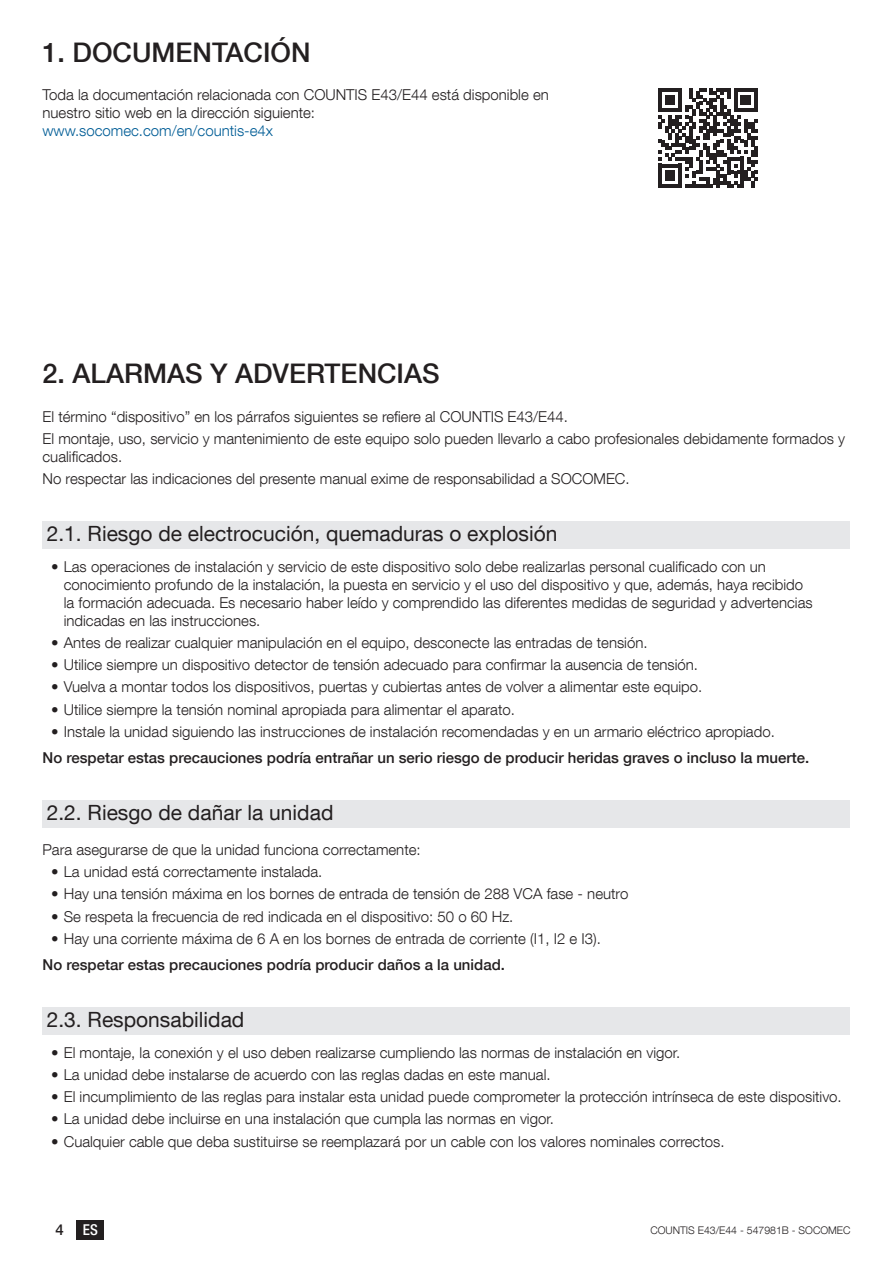
<style>
.page{position:relative;width:893px;height:1263px;background:#fff}
.page>*{position:absolute;margin:0;border:0;box-sizing:border-box;transform-origin:0 0}
.t1{font:500 27px "Helvetica Neue LT Com";color:#231f20}
.t2{font:21px "Helvetica Neue LT Com";color:#231f20}
.t3{font:300 15px/18px "Helvetica Neue LT Com";color:#231f20}
.t4{font:500 15px "Helvetica Neue LT Com";color:#231f20}
.t5{font:300 15px "Helvetica Neue LT Com";color:#015d96}
.t6{font:500 condensed 15px "Helvetica Neue LT Com";color:#fff}
.t7{font:300 10.5px "Helvetica Neue LT Com";color:#231f20}
</style>
<div class="page">
<div style="left:77px;top:1220px;width:27px;height:19px;background:#231f20"></div>
<div style="left:43px;top:522px;width:807px;height:27px;background:#e6e7e9"></div>
<div style="left:43px;top:801px;width:807px;height:27px;background:#e6e7e9"></div>
<div style="left:43px;top:1008px;width:807px;height:27px;background:#e6e7e9"></div>
<svg style="left:658px;top:88px;width:100px;height:100px"></svg>
<h1 class="t1" style="left:43px;top:36px;width:270px">1. DOCUMENTACIÓN</h1>
<p class="t3" style="left:43px;top:85px;width:508px">Toda la documentación relacionada con COUNTIS E43/E44 está disponible en nuestro sitio web en la dirección siguiente:</p>
<p class="t5" style="left:43px;top:121px;width:232px">www.socomec.com/en/countis-e4x</p>
<h1 class="t1" style="left:43px;top:357px;width:399px">2. ALARMAS Y ADVERTENCIAS</h1>
<p class="t3" style="left:43px;top:405px;width:804px;line-height:22.2px">El término “dispositivo” en los párrafos siguientes se refiere al COUNTIS E43/E44.<br>El montaje, uso, servicio y mantenimiento de este equipo solo pueden llevarlo a cabo profesionales debidamente formados y</p>
<p class="t3" style="left:43px;top:445px;width:589px;line-height:22.2px">cualificados.<br>No respectar las indicaciones del presente manual exime de responsabilidad a SOCOMEC.</p>
<h2 class="t2" style="left:47px;top:520px;width:512px">2.1. Riesgo de electrocución, quemaduras o explosión</h2>
<p class="t3" style="left:64px;top:557px;width:750px;text-indent:-13px">• Las operaciones de instalación y servicio de este dispositivo solo debe realizarlas personal cualificado con un conocimiento profundo de la instalación, la puesta en servicio y el uso del dispositivo y que, además, haya recibido la formación adecuada. Es necesario haber leído y comprendido las diferentes medidas de seguridad y advertencias indicadas en las instrucciones.</p>
<p class="t3" style="left:51px;top:633px;width:598px">• Antes de realizar cualquier manipulación en el equipo, desconecte las entradas de tensión.</p>
<p class="t3" style="left:51px;top:655px;width:649px">• Utilice siempre un dispositivo detector de tensión adecuado para confirmar la ausencia de tensión.</p>
<p class="t3" style="left:51px;top:678px;width:653px">• Vuelva a montar todos los dispositivos, puertas y cubiertas antes de volver a alimentar este equipo.</p>
<p class="t3" style="left:51px;top:700px;width:465px">• Utilice siempre la tensión nominal apropiada para alimentar el aparato.</p>
<p class="t3" style="left:51px;top:722px;width:725px">• Instale la unidad siguiendo las instrucciones de instalación recomendadas y en un armario eléctrico apropiado.</p>
<p class="t4" style="left:43px;top:749px;width:768px">No respetar estas precauciones podría entrañar un serio riesgo de producir heridas graves o incluso la muerte.</p>
<h2 class="t2" style="left:47px;top:799px;width:288px">2.2. Riesgo de dañar la unidad</h2>
<p class="t3" style="left:43px;top:840px;width:380px">Para asegurarse de que la unidad funciona correctamente:</p>
<p class="t3" style="left:51px;top:862px;width:273px">• La unidad está correctamente instalada.</p>
<p class="t3" style="left:51px;top:885px;width:579px">• Hay una tensión máxima en los bornes de entrada de tensión de 288 VCA fase - neutro</p>
<p class="t3" style="left:51px;top:907px;width:464px">• Se respeta la frecuencia de red indicada en el dispositivo: 50 o 60 Hz.</p>
<p class="t3" style="left:51px;top:929px;width:551px">• Hay una corriente máxima de 6 A en los bornes de entrada de corriente (I1, I2 e I3).</p>
<p class="t4" style="left:43px;top:956px;width:464px">No respetar estas precauciones podría producir daños a la unidad.</p>
<h2 class="t2" style="left:47px;top:1006px;width:199px">2.3. Responsabilidad</h2>
<p class="t3" style="left:51px;top:1043px;width:631px">• El montaje, la conexión y el uso deben realizarse cumpliendo las normas de instalación en vigor.</p>
<p class="t3" style="left:51px;top:1065px;width:501px">• La unidad debe instalarse de acuerdo con las reglas dadas en este manual.</p>
<p class="t3" style="left:51px;top:1087px;width:792px">• El incumplimiento de las reglas para instalar esta unidad puede comprometer la protección intrínseca de este dispositivo.</p>
<p class="t3" style="left:51px;top:1110px;width:504px">• La unidad debe incluirse en una instalación que cumpla las normas en vigor.</p>
<p class="t3" style="left:51px;top:1132px;width:675px">• Cualquier cable que deba sustituirse se reemplazará por un cable con los valores nominales correctos.</p>
<p class="t4" style="left:55px;top:1221px;width:10px">4</p>
<p class="t6" style="left:83px;top:1221px;width:16px">ES</p>
<p class="t7" style="left:650px;top:1223px;width:202px">COUNTIS E43/E44 - 547981B - SOCOMEC</p>
</div>
